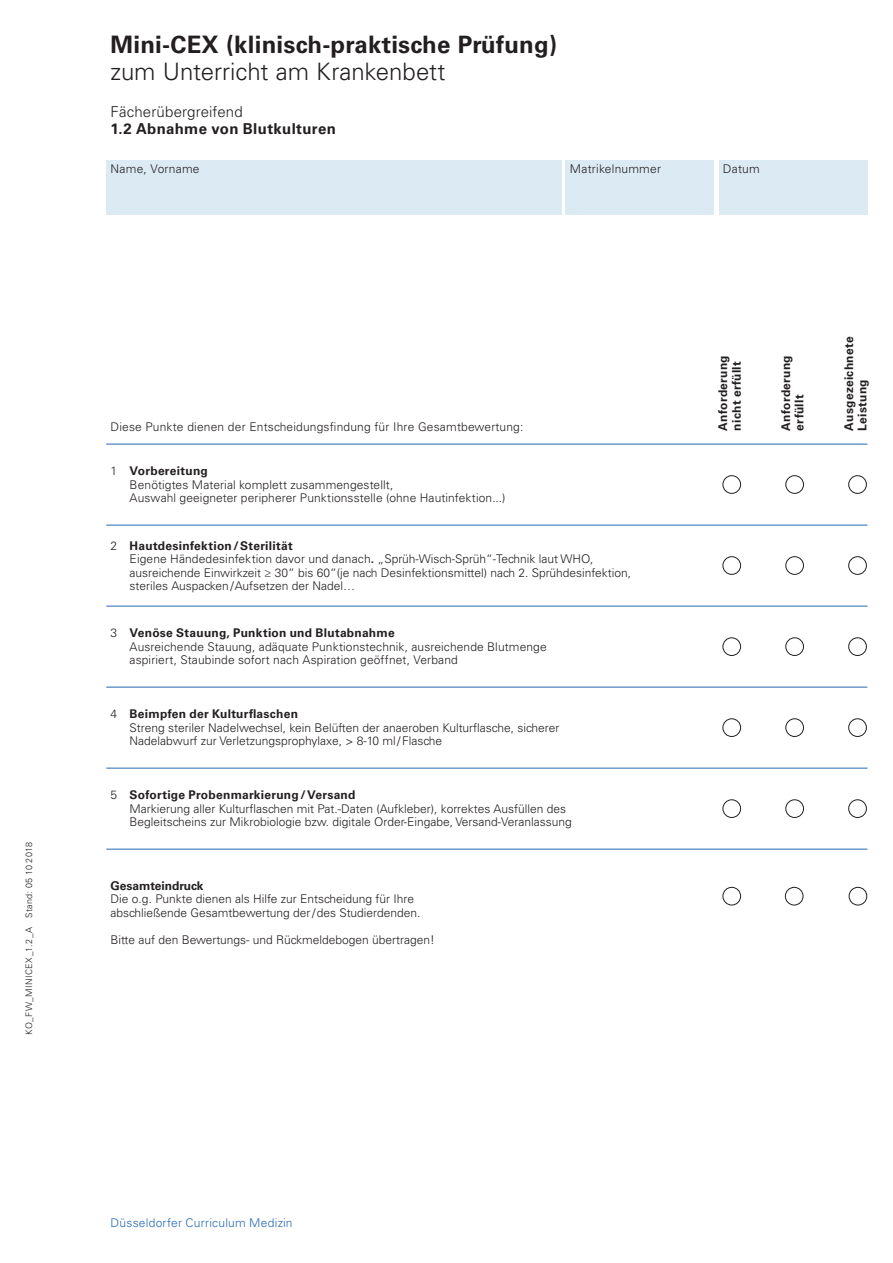
<style>
.page{position:relative;width:893px;height:1263px;background:#fff}
.page>*{position:absolute;margin:0;border:0;box-sizing:border-box;transform-origin:0 0}
.t1{font:700 24px "Univers LT Std";letter-spacing:.01em;color:#231f20}
.t2{font:300 24px "Univers LT Std";color:#231f20}
.t3{font:700 15px "Univers LT Std";letter-spacing:.02em;color:#231f20}
.t4{font:300 15px "Univers LT Std";letter-spacing:.01em;color:#231f20}
.t5{font:300 12px/13.5px "Univers LT Std";color:#231f20}
.t6{font:700 12px/13.5px "Univers LT Std";letter-spacing:.02em;color:#231f20}
.t7{font:300 12px "Univers LT Std";letter-spacing:.02em;color:#2869b3}
.t8{font:700 12px "Univers LT Std";color:#231f20}
.t9{font:300 12px "Univers LT Std";letter-spacing:.02em;color:#231f20}
.t10{font:300 9px "Univers LT Std";letter-spacing:.04em;color:#231f20}
.s1{font-weight:700}
</style>
<div class="page">
<hr style="left:106px;top:444px;width:761px;height:1px;background:#2869b3">
<hr style="left:106px;top:525px;width:761px;height:1px;background:#2869b3">
<hr style="left:106px;top:606px;width:761px;height:1px;background:#2869b3">
<div style="left:723px;top:475px;width:18px;height:19px;border:1px solid #231f20;border-radius:50%"></div>
<div style="left:723px;top:556px;width:18px;height:19px;border:1px solid #231f20;border-radius:50%"></div>
<div style="left:723px;top:638px;width:18px;height:18px;border:1px solid #231f20;border-radius:50%"></div>
<div style="left:723px;top:719px;width:18px;height:18px;border:1px solid #231f20;border-radius:50%"></div>
<div style="left:723px;top:800px;width:18px;height:18px;border:1px solid #231f20;border-radius:50%"></div>
<div style="left:786px;top:475px;width:18px;height:19px;border:1px solid #231f20;border-radius:50%"></div>
<div style="left:786px;top:556px;width:18px;height:19px;border:1px solid #231f20;border-radius:50%"></div>
<div style="left:786px;top:638px;width:18px;height:18px;border:1px solid #231f20;border-radius:50%"></div>
<div style="left:786px;top:719px;width:18px;height:18px;border:1px solid #231f20;border-radius:50%"></div>
<div style="left:786px;top:800px;width:18px;height:18px;border:1px solid #231f20;border-radius:50%"></div>
<div style="left:848px;top:475px;width:19px;height:19px;border:1px solid #231f20;border-radius:50%"></div>
<div style="left:848px;top:556px;width:19px;height:19px;border:1px solid #231f20;border-radius:50%"></div>
<div style="left:848px;top:638px;width:19px;height:18px;border:1px solid #231f20;border-radius:50%"></div>
<div style="left:848px;top:719px;width:19px;height:18px;border:1px solid #231f20;border-radius:50%"></div>
<div style="left:848px;top:800px;width:19px;height:18px;border:1px solid #231f20;border-radius:50%"></div>
<hr style="left:106px;top:849px;width:761px;height:1px;background:#2869b3">
<hr style="left:106px;top:768px;width:761px;height:1px;background:#2869b3">
<hr style="left:106px;top:687px;width:761px;height:1px;background:#2869b3">
<div style="left:106px;top:161px;width:455px;height:54px;background:#dceaf4"></div>
<div style="left:566px;top:161px;width:148px;height:54px;background:#dceaf4"></div>
<div style="left:719px;top:161px;width:148px;height:54px;background:#dceaf4"></div>
<div style="left:849px;top:887px;width:18px;height:18px;border:1px solid #231f20;border-radius:50%"></div>
<div style="left:785px;top:887px;width:18px;height:18px;border:1px solid #231f20;border-radius:50%"></div>
<div style="left:723px;top:887px;width:18px;height:18px;border:1px solid #231f20;border-radius:50%"></div>
<p class="t10" style="left:23px;top:1035px;width:194px;rotate:-90deg">KO_FW_MINICEX_1.2_A Stand: 05 10 2018</p>
<h1 class="t1" style="left:111px;top:30px;width:448px">Mini-CEX (klinisch-praktische Prüfung)</h1>
<h1 class="t2" style="left:111px;top:57px;width:337px">zum Unterricht am Krankenbett</h1>
<p class="t4" style="left:111px;top:102px;width:134px">Fächerübergreifend</p>
<p class="t3" style="left:111px;top:119px;width:227px">1.2 Abnahme von Blutkulturen</p>
<p class="t9" style="left:111px;top:162px;width:91px">Name, Vorname</p>
<p class="t5" style="left:570px;top:162px;width:93px">Matrikelnummer</p>
<p class="t5" style="left:723px;top:162px;width:38px">Datum</p>
<p class="t5" style="left:111px;top:420px;width:414px">Diese Punkte dienen der Entscheidungsfindung für Ihre Gesamtbewertung:</p>
<p class="t5" style="left:130px;top:464px;width:377px;text-indent:-19px">1 <span class="s1">Vorbereitung<br></span>Benötigtes Material komplett zusammengestellt,<br>Auswahl geeigneter peripherer Punktionsstelle (ohne Hautinfektion...)</p>
<p class="t5" style="left:130px;top:539px;width:503px;text-indent:-19px">2 <span class="s1">Hautdesinfektion/Sterilität<br></span>Eigene Händedesinfektion davor und danach<span class="s1">.</span> „Sprüh-Wisch-Sprüh“-Technik laut WHO, ausreichende Einwirkzeit ≥ 30“ bis 60“(je nach Desinfektionsmittel) nach 2. Sprühdesinfektion, steriles Auspacken/Aufsetzen der Nadel…</p>
<p class="t5" style="left:130px;top:626px;width:419px;text-indent:-19px">3 <span class="s1">Venöse Stauung, Punktion und Blutabnahme<br></span>Ausreichende Stauung, adäquate Punktionstechnik, ausreichende Blutmenge aspiriert, Staubinde sofort nach Aspiration geöffnet, Verband</p>
<p class="t5" style="left:130px;top:707px;width:431px;text-indent:-19px">4 <span class="s1">Beimpfen der Kulturflaschen<br></span>Streng steriler Nadelwechsel, kein Belüften der anaeroben Kulturflasche, sicherer<br>Nadelabwurf zur Verletzungsprophylaxe, &gt; 8-10 ml/Flasche</p>
<p class="t5" style="left:130px;top:788px;width:444px;text-indent:-19px">5 <span class="s1">Sofortige Probenmarkierung/Versand<br></span>Markierung aller Kulturflaschen mit Pat.-Daten (Aufkleber), korrektes Ausfüllen des<br>Begleitscheins zur Mikrobiologie bzw. digitale Order-Eingabe, Versand-Veranlassung</p>
<p class="t8" style="left:111px;top:878px;width:95px">Gesamteindruck</p>
<p class="t5" style="left:111px;top:892px;width:312px">Die o.g. Punkte dienen als Hilfe zur Entscheidung für Ihre abschließende Gesamtbewertung der/des Studierdenden.</p>
<p class="t5" style="left:111px;top:933px;width:326px">Bitte auf den Bewertungs- und Rückmeldebogen übertragen!</p>
<p class="t6" style="left:716px;top:431px;width:77px;rotate:-90deg">Anforderung nicht erfüllt</p>
<p class="t6" style="left:779px;top:431px;width:77px;rotate:-90deg">Anforderung erfüllt</p>
<p class="t6" style="left:842px;top:431px;width:95px;rotate:-90deg">Ausgezeichnete<br>Leistung</p>
<p class="t7" style="left:111px;top:1216px;width:184px">Düsseldorfer Curriculum Medizin</p>
</div>
